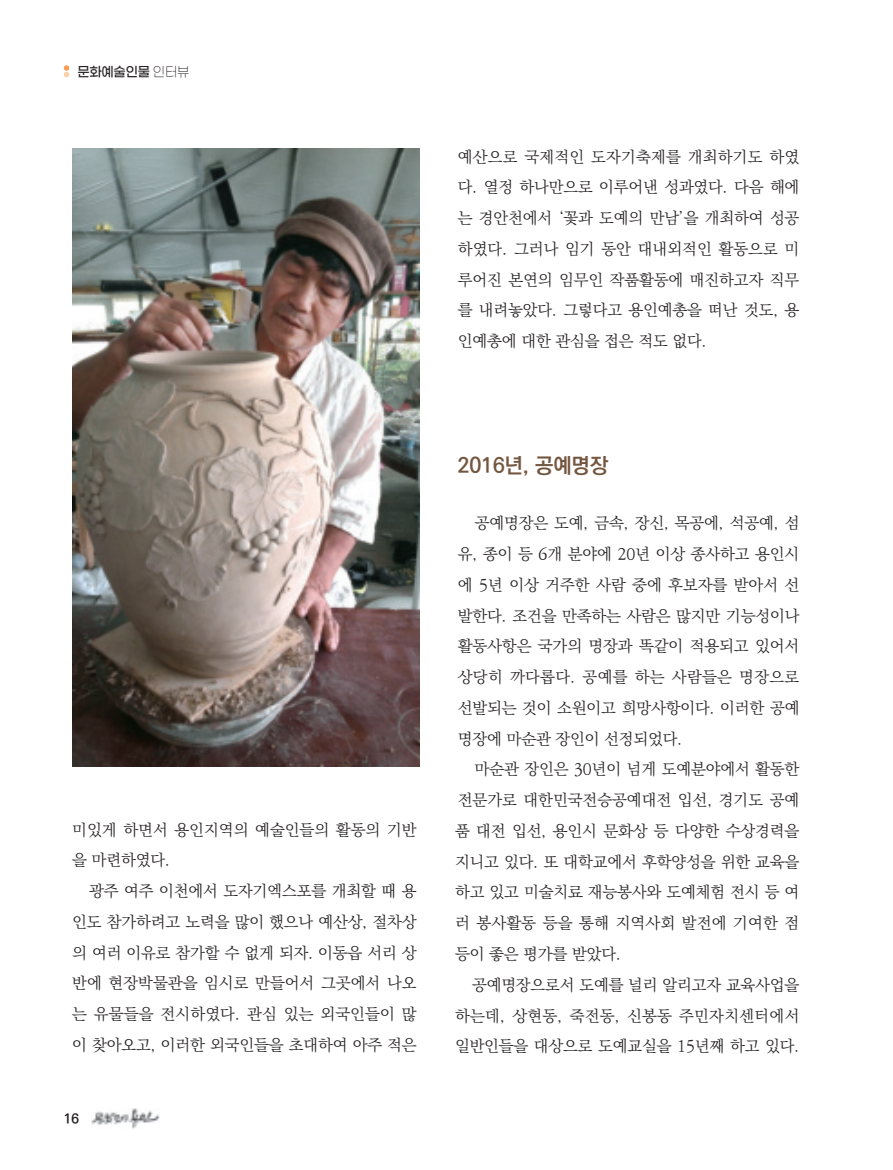
<style>
.page{position:relative;width:893px;height:1170px;background:#fff}
.page>*{position:absolute;margin:0;border:0;box-sizing:border-box;transform-origin:0 0}
.t1{font:700 21px "Ko Pub World Dotum";letter-spacing:-.005em;color:#74563f}
.t2{font:300 15.75px/30.8px "Ko Pub World Batang";letter-spacing:-.005em;color:#231f20;text-align:justify}
.t3{font:700 13.65px "Ko Pub World Dotum";color:#231f20}
.t4{font:500 13.5px "Gmarket Sans";letter-spacing:-.025em;color:#231f20;scale:.95 1}
.s1{font-weight:300}
</style>
<div class="page">
<img style="left:91px;top:1108px;width:69px;height:20px">
<img style="left:72px;top:149px;width:348px;height:617px">
<svg style="left:64px;top:65px;width:5px;height:12px"></svg>
<p class="t4" style="left:78px;top:64px;width:119px">문화예술인물 <span class="s1">인터뷰</span></p>
<p class="t2" style="left:458px;top:141px;width:343px">예산으로 국제적인 도자기축제를 개최하기도 하였 다. 열정 하나만으로 이루어낸 성과였다. 다음 해에 는 경안천에서 ‘꽃과 도예의 만남’을 개최하여 성공 하였다. 그러나 임기 동안 대내외적인 활동으로 미 루어진 본연의 임무인 작품활동에 매진하고자 직무 를 내려놓았다. 그렇다고 용인예총을 떠난 것도, 용 인예총에 대한 관심을 접은 적도 없다.</p>
<p class="t2" style="left:72px;top:814px;width:346px">미있게 하면서 용인지역의 예술인들의 활동의 기반 을 마련하였다.</p>
<p class="t2" style="left:72px;top:876px;width:346px;text-indent:17px">광주 여주 이천에서 도자기엑스포를 개최할 때 용 인도 참가하려고 노력을 많이 했으나 예산상, 절차상 의 여러 이유로 참가할 수 없게 되자. 이동읍 서리 상 반에 현장박물관을 임시로 만들어서 그곳에서 나오 는 유물들을 전시하였다. 관심 있는 외국인들이 많 이 찾아오고, 이러한 외국인들을 초대하여 아주 적은</p>
<p class="t3" style="left:64px;top:1113px;width:17px">16</p>
<h1 class="t1" style="left:458px;top:450px;width:152px">2016년, 공예명장</h1>
<p class="t2" style="left:458px;top:508px;width:343px;text-indent:17px">공예명장은 도예, 금속, 장신, 목공에, 석공예, 섬 유, 종이 등 6개 분야에 20년 이상 종사하고 용인시 에 5년 이상 거주한 사람 중에 후보자를 받아서 선 발한다. 조건을 만족하는 사람은 많지만 기능성이나 활동사항은 국가의 명장과 똑같이 적용되고 있어서 상당히 까다롭다. 공예를 하는 사람들은 명장으로 선발되는 것이 소원이고 희망사항이다. 이러한 공예 명장에 마순관 장인이 선정되었다.</p>
<p class="t2" style="left:455px;top:754px;width:346px;text-indent:20px">마순관 장인은 30년이 넘게 도예분야에서 활동한 전문가로 대한민국전승공예대전 입선, 경기도 공예 품 대전 입선, 용인시 문화상 등 다양한 수상경력을 지니고 있다. 또 대학교에서 후학양성을 위한 교육을 하고 있고 미술치료 재능봉사와 도예체험 전시 등 여 러 봉사활동 등을 통해 지역사회 발전에 기여한 점 등이 좋은 평가를 받았다.</p>
<p class="t2" style="left:455px;top:969px;width:346px;text-indent:17px">공예명장으로서 도예를 널리 알리고자 교육사업을 하는데, 상현동, 죽전동, 신봉동 주민자치센터에서 일반인들을 대상으로 도예교실을 15년째 하고 있다.</p>
</div>
